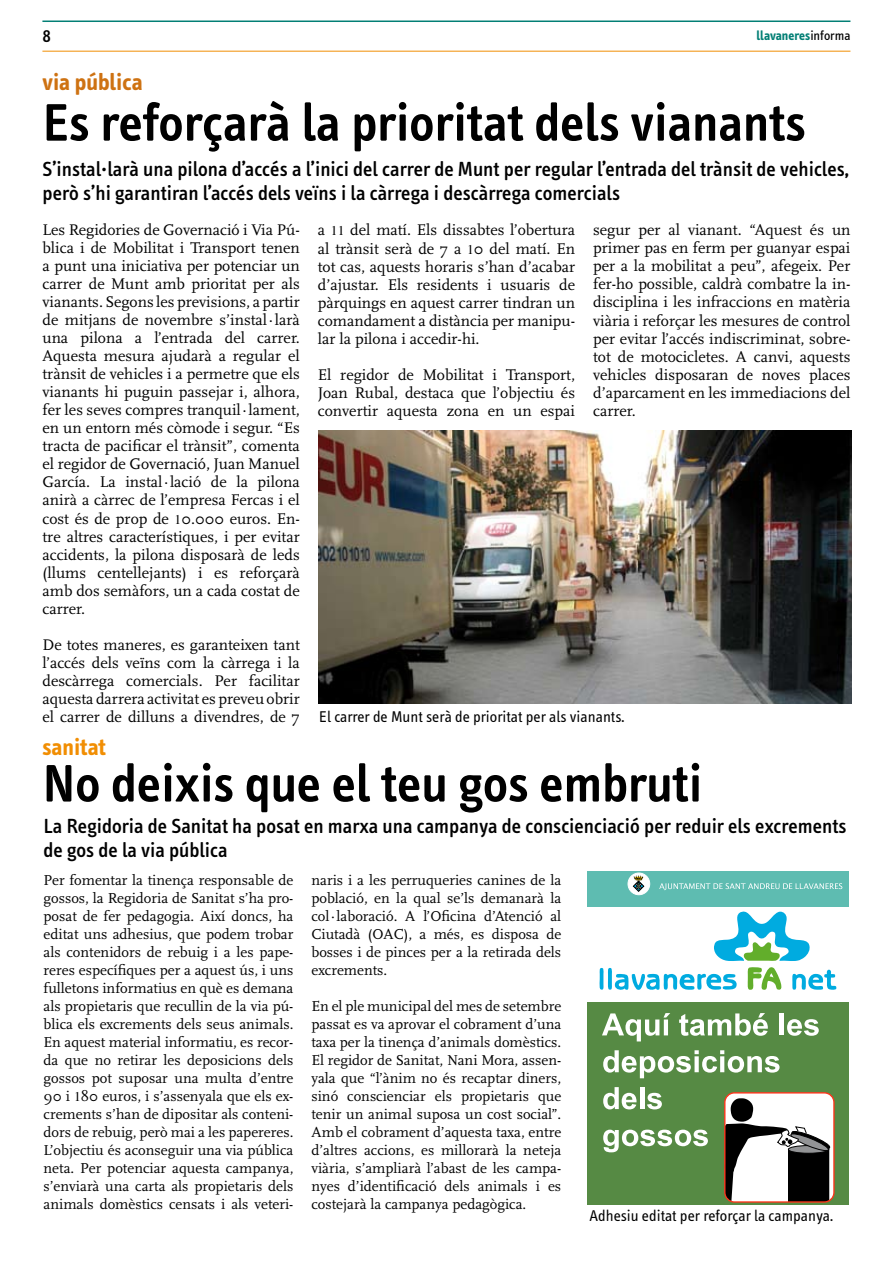
<style>
.page{position:relative;width:893px;height:1263px;background:#fff}
.page>*{position:absolute;margin:0;border:0;box-sizing:border-box;transform-origin:0 0}
.t1{font:600 54px "Info Text";color:#000}
.t2{font:700 24px "Info Text";color:#ce7212}
.t3{font:700 24px "Info Text";color:#f18e03}
.t4{font:500 21px/24px "Info Text";color:#000}
.t5{font:500 18px "Info Text";color:#000}
.t6{font:16.05px/18px "Scala";color:#000;text-align:justify}
.t7{font:16.05px "Info Text";color:#000}
.t8{font:15px/18px "Scala";color:#000;text-align:justify}
.t9{font:700 13.5px "Info Text";color:#037f75}
.s1{font-weight:400;color:#000}
.s2{font-family:"Times";font-size:13.5px}
</style>
<div class="page">
<hr style="left:42px;top:21px;width:808px;height:1px;background:#037f75">
<hr style="left:42px;top:51px;width:808px;height:1px;background:#f18e03">
<img style="left:318px;top:431px;width:533px;height:273px">
<div style="left:587px;top:871px;width:261px;height:333px;background:#568a44"></div>
<div style="left:587px;top:902px;width:261px;height:99px;background:#fff"></div>
<svg style="left:603px;top:1130px;width:105px;height:22px"></svg>
<svg style="left:603px;top:1087px;width:34px;height:22px"></svg>
<hr style="left:640px;top:1087px;width:4px;height:22px;background:#fff">
<svg style="left:647px;top:1093px;width:15px;height:16px"></svg>
<svg style="left:603px;top:1050px;width:176px;height:28px"></svg>
<svg style="left:602px;top:1013px;width:68px;height:28px"></svg>
<svg style="left:679px;top:1013px;width:89px;height:23px"></svg>
<hr style="left:780px;top:1013px;width:4px;height:22px;background:#fff">
<svg style="left:787px;top:1019px;width:32px;height:17px"></svg>
<div style="left:587px;top:871px;width:261px;height:35px;background:#5ebcb1"></div>
<div style="left:725px;top:1093px;width:109px;height:109px;background:#fff;border-radius:10px"></div>
<svg style="left:726px;top:1098px;width:105px;height:103px"></svg>
<div style="left:724px;top:1092px;width:111px;height:111px;border:1px solid #ff331a;border-radius:10px"></div>
<div style="left:628px;top:873px;width:22px;height:22px;background:#fff;border-radius:50%"></div>
<div style="left:628px;top:873px;width:22px;height:22px;border:1px solid #fff;border-radius:50%"></div>
<svg style="left:633px;top:875px;width:11px;height:16px"></svg>
<svg style="left:659px;top:883px;width:183px;height:7px"></svg>
<svg style="left:599px;top:911px;width:238px;height:79px"></svg>
<p class="t5" style="left:42px;top:26px;width:10px">8</p>
<p class="t9" style="left:756px;top:28px;width:95px">llavaneres<span class="s1">informa</span></p>
<h2 class="t2" style="left:43px;top:69px;width:102px">via pública</h2>
<h1 class="t1" style="left:43px;top:92px;width:765px">Es reforçarà la prioritat dels vianants</h1>
<h3 class="t4" style="left:43px;top:158px;width:808px">S’instal·larà una pilona d’accés a l’inici del carrer de Munt per regular l’entrada del trànsit de vehicles, però s’hi garantiran l’accés dels veïns i la càrrega i descàrrega comercials</h3>
<p class="t6" style="left:43px;top:221px;width:259px">Les Regidories de Governació i Via Pú&shy;blica i de Mobilitat i Transport tenen a punt una iniciativa per potenciar un carrer de Munt amb prioritat per als vianants. Segons les previsions, a partir de mitjans de novembre s’instal·larà una pilona a l’entrada del carrer.<br>Aquesta mesura ajudarà a regular el trànsit de vehicles i a permetre que els vianants hi puguin passejar i, alhora, fer les seves compres tranquil·lament, en un entorn més còmode i segur. “Es tracta de pacificar el trànsit”, comenta el regidor de Governació, Juan Manuel García. La instal·lació de la pilona anirà a càrrec de l’empresa Fercas i el cost és de prop de <span class="s2">1</span>0.000 euros. En&shy;tre altres característiques, i per evitar accidents, la pilona disposarà de leds (llums centellejants) i es reforçarà amb dos semàfors, un a cada costat de carrer.</p>
<p class="t6" style="left:43px;top:636px;width:259px">De totes maneres, es garanteixen tant l’accés dels veïns com la càrrega i la descàrrega comercials. Per facilitar aquesta darrera activitat es preveu obrir el carrer de dilluns a divendres, de 7</p>
<p class="t6" style="left:318px;top:221px;width:259px">a <span class="s2">11</span> del matí. Els dissabtes l’obertura al trànsit serà de 7 a <span class="s2">1</span>0 del matí. En tot cas, aquests horaris s’han d’acabar d’ajustar. Els residents i usuaris de pàrquings en aquest carrer tindran un comandament a distància per manipu&shy;lar la pilona i accedir-hi.</p>
<p class="t6" style="left:318px;top:366px;width:259px">El regidor de Mobilitat i Transport, Joan Rubal, destaca que l’objectiu és convertir aquesta zona en un espai</p>
<p class="t6" style="left:593px;top:221px;width:259px">segur per al vianant. “Aquest és un primer pas en ferm per guanyar espai per a la mobilitat a peu”, afegeix. Per fer-ho possible, caldrà combatre la in&shy;disciplina i les infraccions en matèria viària i reforçar les mesures de control per evitar l’accés indiscriminat, sobre&shy;tot de motocicletes. A canvi, aquests vehicles disposaran de noves places d’aparcament en les immediacions del carrer.</p>
<p class="t7" style="left:319px;top:707px;width:307px">El carrer de Munt serà de prioritat per als vianants.</p>
<h1 class="t1" style="left:43px;top:753px;width:661px">No deixis que el teu gos embruti</h1>
<h2 class="t3" style="left:43px;top:734px;width:65px">sanitat</h2>
<h3 class="t4" style="left:44px;top:814px;width:804px">La Regidoria de Sanitat ha posat en marxa una campanya de conscienciació per reduir els excrements de gos de la via pública</h3>
<p class="t8" style="left:44px;top:871px;width:251px">Per fomentar la tinença responsable de gossos, la Regidoria de Sanitat s’ha pro&shy;posat de fer pedagogia. Així doncs, ha editat uns adhesius, que podem trobar als contenidors de rebuig i a les pape&shy;reres específiques per a aquest ús, i uns fulletons informatius en què es demana als propietaris que recullin de la via pú&shy;blica els excrements dels seus animals.<br>En aquest material informatiu, es recor&shy;da que no retirar les deposicions dels gossos pot suposar una multa d’entre 90 i <span class="s2">1</span>80 euros, i s’assenyala que els ex&shy;crements s’han de dipositar als conteni&shy;dors de rebuig, però mai a les papereres.<br>L’objectiu és aconseguir una via pública neta. Per potenciar aquesta campanya, s’enviarà una carta als propietaris dels animals domèstics censats i als veteri-</p>
<p class="t8" style="left:311px;top:871px;width:251px">naris i a les perruqueries canines de la població, en la qual se’ls demanarà la col·laboració. A l’Oficina d’Atenció al Ciutadà (OAC), a més, es disposa de bosses i de pinces per a la retirada dels excrements.</p>
<p class="t8" style="left:311px;top:997px;width:251px">En el ple municipal del mes de setembre passat es va aprovar el cobrament d’una taxa per la tinença d’animals domèstics.<br>El regidor de Sanitat, Nani Mora, assen&shy;yala que “l’ànim no és recaptar diners, sinó conscienciar els propietaris que tenir un animal suposa un cost social”.<br>Amb el cobrament d’aquesta taxa, entre d’altres accions, es millorarà la neteja viària, s’ampliarà l’abast de les campa&shy;nyes d’identificació dels animals i es costejarà la campanya pedagògica.</p>
<p class="t7" style="left:590px;top:1207px;width:245px">Adhesiu editat per reforçar la campanya.</p>
</div>
